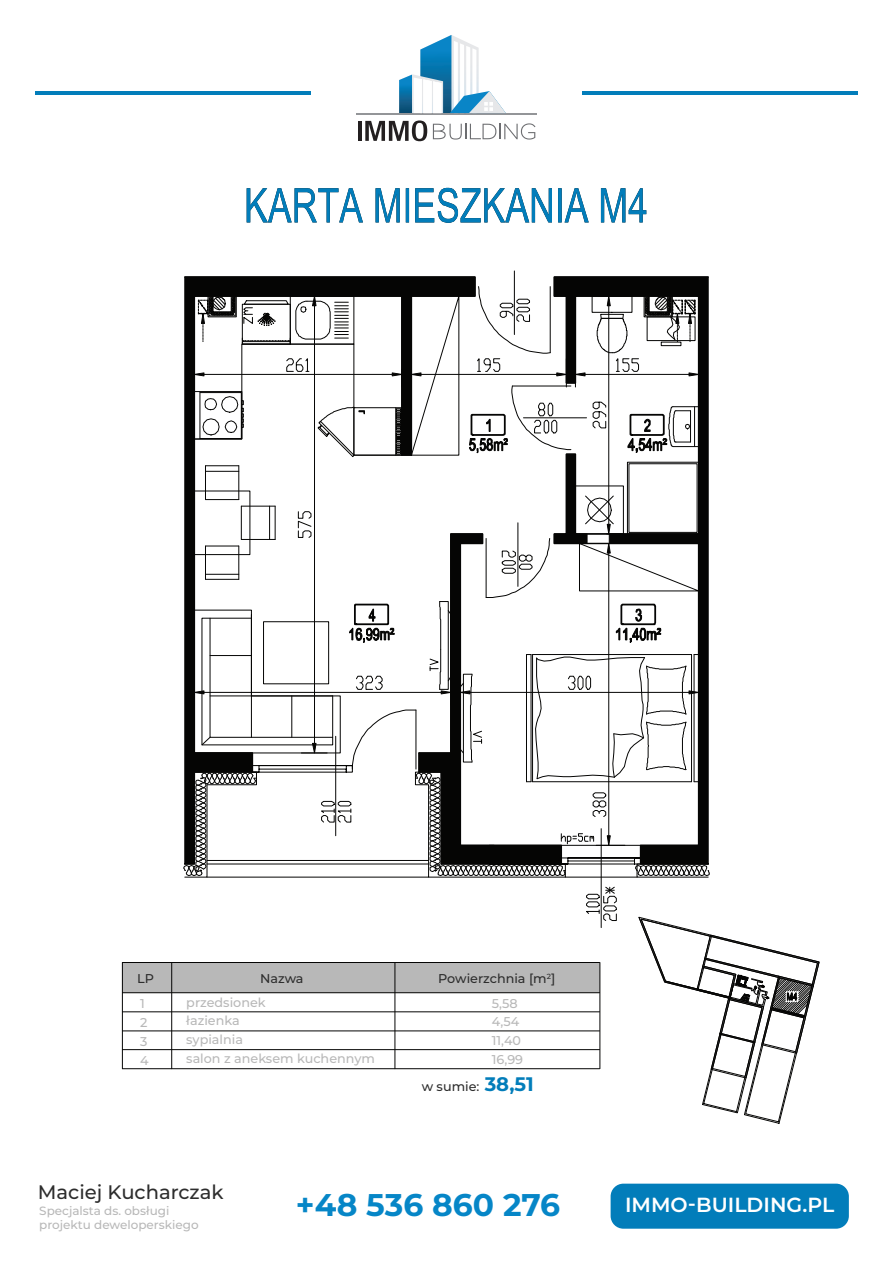
<style>
.page{position:relative;width:893px;height:1263px;background:#fff}
.page>*{position:absolute;margin:0;border:0;box-sizing:border-box;transform-origin:0 0}
.t1{font:700 31.35px "Montserrat";color:#0686c7}
.t2{font:600 20.4px "Montserrat";color:#fff}
.t3{font:500 19.65px "Montserrat";color:#2d2d2d}
.t4{font:500 12.75px/18.8px "Montserrat";color:#b8b8b8}
.t5{font:500 12.75px "Montserrat";color:#2d2d2d}
.t6{font:500 12px/14.4px "Montserrat";color:#b8b8b8}
.s1{font-weight:700;font-size:19.65px;color:#027dba}
</style>
<div class="page">
<hr style="left:358px;top:121px;width:4px;height:20px;background:#231f20">
<svg style="left:365px;top:120px;width:62px;height:21px"></svg>
<svg style="left:433px;top:123px;width:102px;height:17px"></svg>
<img style="left:451px;top:35px;width:28px;height:56px">
<img style="left:420px;top:35px;width:31px;height:78px">
<img style="left:411px;top:74px;width:32px;height:39px">
<img style="left:399px;top:75px;width:13px;height:38px">
<hr style="left:356px;top:113px;width:180px;height:1px;background:#939598">
<svg style="left:414px;top:77px;width:27px;height:36px"></svg>
<svg style="left:454px;top:41px;width:22px;height:50px"></svg>
<img style="left:450px;top:91px;width:19px;height:22px">
<img style="left:469px;top:91px;width:37px;height:22px">
<svg style="left:484px;top:102px;width:9px;height:9px"></svg>
<div style="left:611px;top:1184px;width:238px;height:45px;background:#027dba;border-radius:13px"></div>
<hr style="left:35px;top:91px;width:276px;height:3px;background:#027dba">
<hr style="left:582px;top:91px;width:275px;height:3px;background:#027dba">
<hr style="left:601px;top:829px;width:1px;height:98px;background:#050504">
<svg style="left:586px;top:886px;width:31px;height:35px"></svg>
<hr style="left:514px;top:271px;width:1px;height:63px;background:#050504">
<svg style="left:183px;top:276px;width:527px;height:602px"></svg>
<div style="left:649px;top:296px;width:18px;height:16px;border:1px solid #050504"></div>
<svg style="left:247px;top:188px;width:399px;height:35px"></svg>
<svg style="left:638px;top:916px;width:182px;height:208px"></svg>
<div style="left:122px;top:962px;width:478px;height:31px;background:#b8b8b8"></div>
<hr style="left:122px;top:962px;width:478px;height:1px;background:#050504">
<hr style="left:122px;top:992px;width:478px;height:1px;background:#050504">
<hr style="left:122px;top:1011px;width:478px;height:1px;background:#050504">
<hr style="left:122px;top:1031px;width:478px;height:1px;background:#050504">
<hr style="left:122px;top:1049px;width:478px;height:1px;background:#050504">
<hr style="left:122px;top:1068px;width:478px;height:1px;background:#050504">
<hr style="left:122px;top:962px;width:1px;height:106px;background:#050504">
<hr style="left:171px;top:962px;width:1px;height:107px;background:#050504">
<hr style="left:395px;top:962px;width:1px;height:107px;background:#050504">
<hr style="left:600px;top:962px;width:1px;height:106px;background:#050504">
<p class="t5" style="left:260px;top:969px;width:45px">Nazwa</p>
<p class="t5" style="left:438px;top:970px;width:119px">Powierzchnia [m<sup>2</sup>]</p>
<p class="t5" style="left:137px;top:969px;width:18px">LP</p>
<p class="t4" style="left:140px;top:994px;width:10px">1<br>2<br>3<br>4</p>
<p class="t4" style="left:186px;top:992px;width:190px">przedsionek<br>łazienka<br>sypialnia<br>salon z aneksem kuchennym</p>
<p class="t4" style="left:492px;top:993px;width:33px">5,58<br>4,54<br>11,40<br>16,99</p>
<h3 class="t3" style="left:38px;top:1178px;width:187px">Maciej Kucharczak</h3>
<p class="t6" style="left:39px;top:1203px;width:161px">Specjalsta ds. obsługi projektu deweloperskiego</p>
<p class="t5" style="left:422px;top:1077px;width:114px">w sumie: <span class="s1">38,51</span></p>
<h1 class="t1" style="left:296px;top:1183px;width:266px">+48 536 860 276</h1>
<h2 class="t2" style="left:625px;top:1190px;width:211px">IMMO-BUILDING.PL</h2>
</div>
